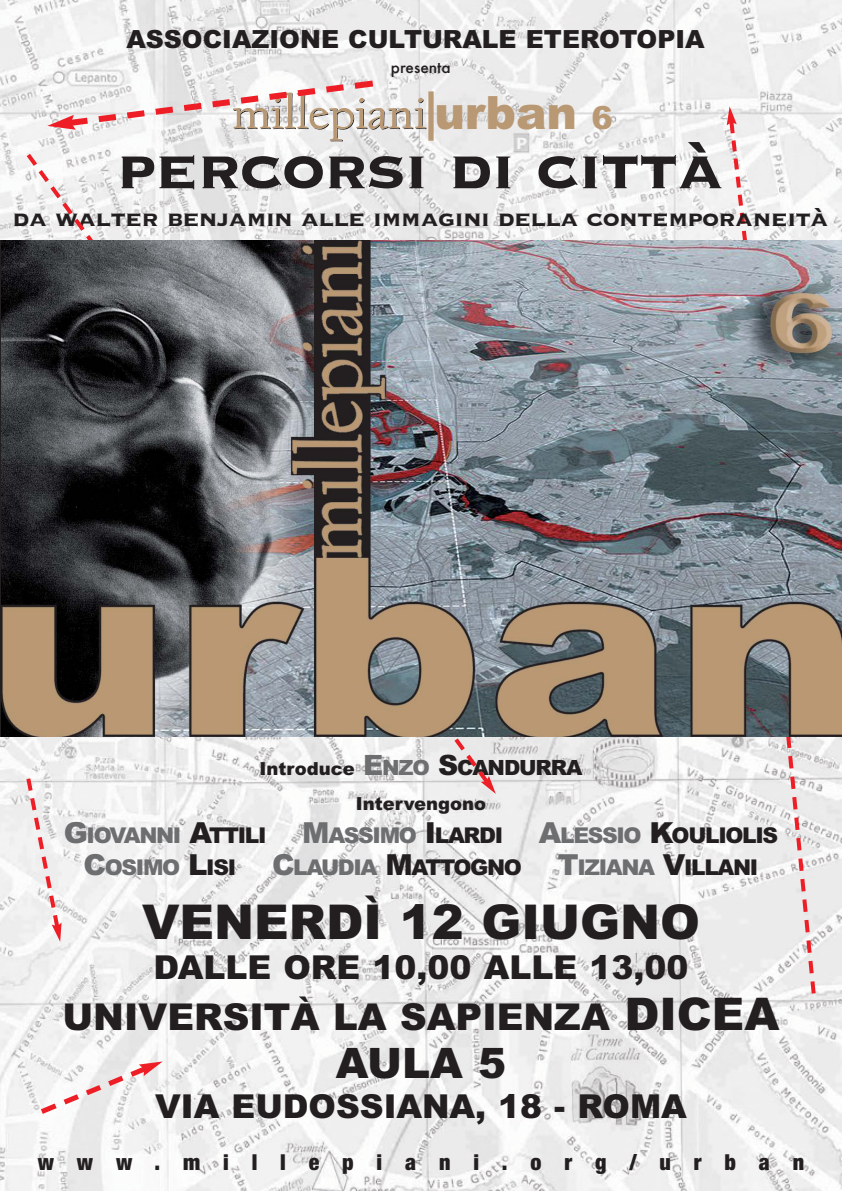
<style>
.page{position:relative;width:842px;height:1191px;background:#fff}
.page>*{position:absolute;margin:0;border:0;box-sizing:border-box;transform-origin:0 0}
.t1{font:700 72px "Copperplate";letter-spacing:-.025em;color:#231f20}
.t2{font:900 48px "Arial";color:#231f20}
.t3{font:900 45.9px "Arial";color:#b99874}
.t4{font:900 42px "Arial";color:#231f20}
.t5{font:900 37px "Arial";color:#231f20}
.t6{font:900 33px "Arial";color:#231f20}
.t7{font:700 28.1px "Copperplate";letter-spacing:-.03em;color:#231f20}
.t8{font:900 25px "Arial";color:#231f20}
.t9{font:900 condensed 22px "Helvetica Neue";letter-spacing:1.04em;color:#231f20}
.t10{font:900 21.8px/32px "Arial";letter-spacing:-.06em;color:#6d6e70;text-align:center}
.t11{font:900 18px/35px "Arial";color:#231f20;text-align:center}
.t12{font:500 15.4px "Futura";color:#231f20}
.s1{font-size:31.9px}
.s2{font-size:28px;color:#6d6e70}
.s3{font-size:21px;color:#6d6e70}
.s4{font-size:28px}
.s5{font-size:21px}
.s6{font-size:29px}
.s7{font-size:29px;color:#231f20}
.s8{color:#231f20}
.s9{font-size:45px}
</style>
<div class="page">
<img style="left:0;top:0;width:842px;height:1191px">
<div style="left:428px;top:91px;width:6px;height:50px;background:#b99874"></div>
<svg style="left:24px;top:774px;width:38px;height:167px"></svg>
<svg style="left:35px;top:1061px;width:128px;height:57px"></svg>
<svg style="left:784px;top:737px;width:34px;height:260px"></svg>
<svg style="left:727px;top:106px;width:23px;height:134px"></svg>
<svg style="left:47px;top:77px;width:379px;height:64px"></svg>
<svg style="left:30px;top:159px;width:455px;height:618px"></svg>
<svg style="left:474px;top:766px;width:22px;height:28px"></svg>
<svg style="left:23px;top:149px;width:18px;height:21px"></svg>
<img style="left:2px;top:240px;width:840px;height:497px">
<p class="t8" style="left:126px;top:30px;width:580px">ASSOCIAZIONE CULTURALE ETEROTOPIA</p>
<p class="t12" style="left:391px;top:60px;width:62px">presenta</p>
<h3 class="t3" style="left:434px;top:96px;width:180px">urban <span class="s1">6</span></h3>
<h1 class="t1" style="left:117px;top:121px;width:609px">percorsi di città</h1>
<p class="t7" style="left:12px;top:199px;width:818px">da walter benjamin alle immagini della contemporaneità</p>
<p class="t11" style="left:260px;top:753px;width:324px">Introduce <span class="s2">E</span><span class="s3">NZO</span> <span class="s4">S</span><span class="s5">CANDURRA<br></span>Intervengono</p>
<p class="t10" style="left:64px;top:821px;width:716px"><span class="s6">G</span>IOVANNI <span class="s7">A</span><span class="s8">TTILI</span> <span class="s6">M</span>ASSIMO <span class="s7">I</span><span class="s8">LARDI</span> <span class="s6">A</span>LESSIO <span class="s7">K</span><span class="s8">OULIOLIS<br></span><span class="s6">C</span>OSIMO <span class="s7">L</span><span class="s8">ISI</span> <span class="s6">C</span>LAUDIA <span class="s7">M</span><span class="s8">ATTOGNO</span> <span class="s6">T</span>IZIANA <span class="s7">V</span><span class="s8">ILLANI</span></p>
<h2 class="t2" style="left:142px;top:905px;width:559px">VENERDÌ 12 GIUGNO</h2>
<h3 class="t6" style="left:154px;top:955px;width:536px">DALLE ORE 10,00 ALLE 13,00</h3>
<h3 class="t5" style="left:62px;top:1004px;width:718px">UNIVERSITÀ LA SAPIENZA <span class="s9">DICEA</span></h3>
<h3 class="t4" style="left:336px;top:1048px;width:172px">AULA 5</h3>
<h3 class="t6" style="left:155px;top:1094px;width:533px">VIA EUDOSSIANA, 18 - ROMA</h3>
<p class="t9" style="left:38px;top:1154px;width:768px">www.millepiani.org/urban</p>
</div>
